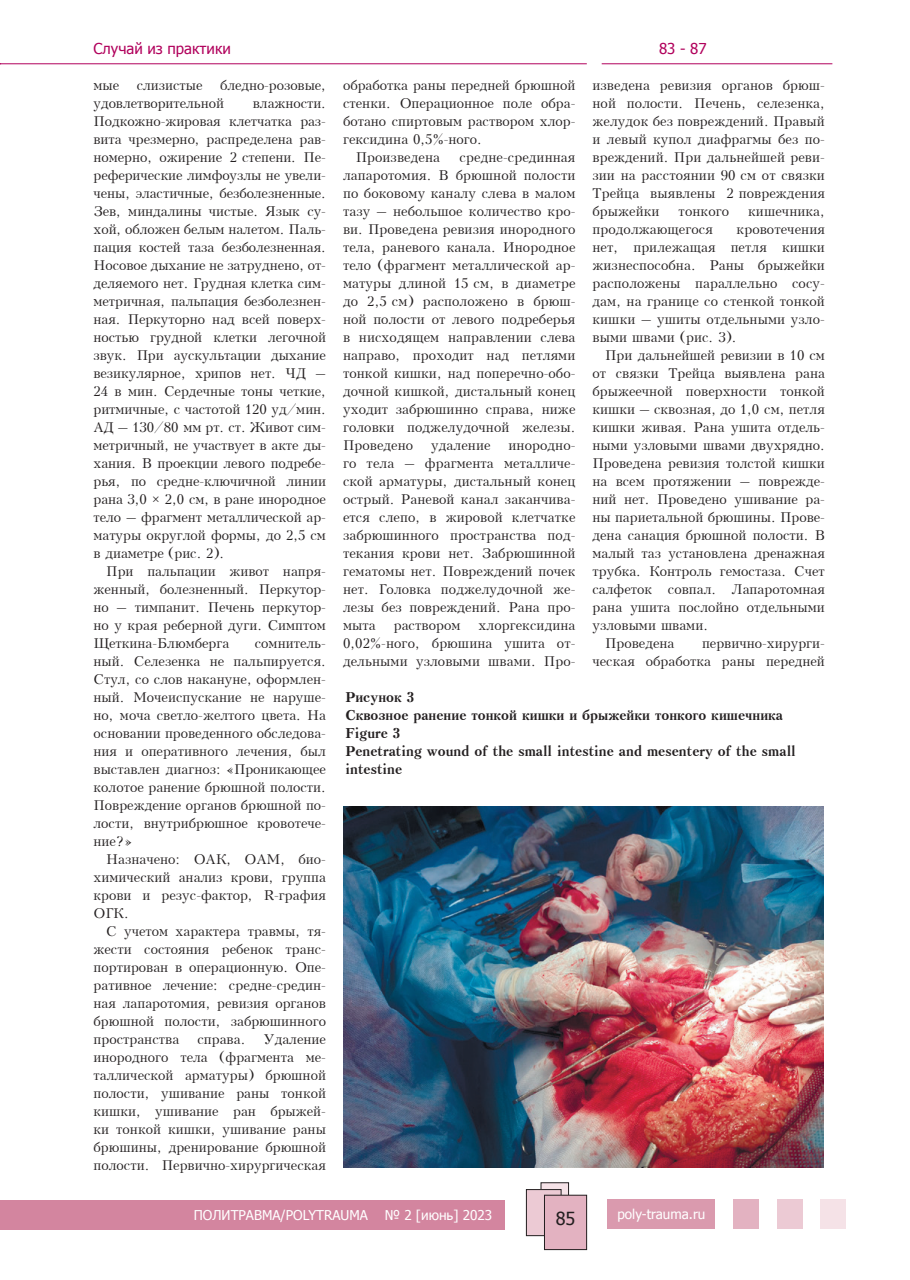
<style>
.page{position:relative;width:910px;height:1280px;background:#fff}
.page>*{position:absolute;margin:0;border:0;box-sizing:border-box;transform-origin:0 0}
.t1{font:18px "Tahoma";color:#231f20}
.t2{font:15px "Tahoma";color:#b1015c}
.t3{font:13.5px/18px "Kudrashov Plain";color:#231f20;text-align:justify}
.t4{font:700 13.5px/18px "Kudrashov";color:#231f20}
.t5{font:13.5px "Tahoma";color:#fff}
</style>
<div class="page">
<div style="left:607px;top:1198px;width:107px;height:30px;background:#da9aae"></div>
<div style="left:733px;top:1198px;width:26px;height:30px;background:#e3b2c1"></div>
<div style="left:777px;top:1198px;width:26px;height:30px;background:#eccad4"></div>
<div style="left:821px;top:1198px;width:25px;height:30px;background:#f5e2e7"></div>
<div style="left:0;top:1200px;width:505px;height:29px;background:#d3859f"></div>
<div style="left:541px;top:1183px;width:28px;height:36px;background:#f5e2e7"></div>
<div style="left:541px;top:1182px;width:28px;height:37px;border:1px solid #231f20"></div>
<div style="left:526px;top:1189px;width:35px;height:47px;background:#eccad4"></div>
<div style="left:526px;top:1189px;width:35px;height:47px;border:1px solid #231f20"></div>
<div style="left:544px;top:1195px;width:43px;height:54px;background:#e3b2c1"></div>
<div style="left:544px;top:1195px;width:43px;height:55px;border:1px solid #231f20"></div>
<hr style="left:0;top:63px;width:587px;height:1px;background:#b1015c">
<hr style="left:602px;top:63px;width:230px;height:1px;background:#b1015c">
<img style="left:343px;top:807px;width:481px;height:360px">
<p class="t2" style="left:94px;top:38px;width:139px">Случай из практики</p>
<p class="t2" style="left:659px;top:38px;width:49px">83 - 87</p>
<p class="t3" style="left:94px;top:76px;width:27px">мые</p>
<p class="t3" style="left:137px;top:76px;width:67px">слизистые</p>
<p class="t3" style="left:592px;top:76px;width:234px">изведена ревизия органов брюш&shy;ной полости. Печень, селезенка, желудок без повреждений. Правый и левый купол диафрагмы без по&shy;вреждений. При дальнейшей реви&shy;зии на расстоянии 90 см от связки Трейца выявлены 2 повреждения брыжейки</p>
<p class="t3" style="left:343px;top:76px;width:234px">обработка раны передней брюшной</p>
<p class="t3" style="left:343px;top:94px;width:234px">стенки. Операционное поле обра-</p>
<p class="t3" style="left:343px;top:112px;width:234px">ботано спиртовым раствором хлор-</p>
<p class="t3" style="left:343px;top:130px;width:140px">гексидина 0,5%-ного.</p>
<p class="t3" style="left:356px;top:148px;width:86px">Произведена</p>
<p class="t3" style="left:94px;top:76px;width:234px;text-indent:127px">бледно-розовые, удовлетворительной</p>
<p class="t3" style="left:94px;top:94px;width:234px;text-indent:159px">влажности.<br>Подкожно-жировая клетчатка раз&shy;вита чрезмерно, распределена рав&shy;номерно, ожирение 2 степени. Пе&shy;реферические лимфоузлы не увели&shy;чены, эластичные, безболезненные.<br>Зев, миндалины чистые. Язык су&shy;хой, обложен белым налетом. Паль&shy;пация костей таза безболезненная.<br>Носовое дыхание не затруднено, от&shy;деляемого нет. Грудная клетка сим&shy;метричная, пальпация безболезнен&shy;ная. Перкуторно над всей поверх&shy;ностью грудной клетки легочной звук. При аускультации дыхание везикулярное, хрипов нет. ЧД – 24 в мин. Сердечные тоны четкие, ритмичные, с частотой 120 уд/мин.<br>АД – 130/80 мм рт. ст. Живот сим&shy;метричный, не участвует в акте ды&shy;хания. В проекции левого подребе&shy;рья, по средне-ключичной линии рана 3,0 ½ 2,0 см, в ране инородное тело – фрагмент металлической ар&shy;матуры округлой формы, до 2,5 см в диаметре (рис. 2).</p>
<p class="t3" style="left:94px;top:562px;width:234px;text-indent:13px">При пальпации живот напря&shy;женный, болезненный. Перкутор&shy;но – тимпанит. Печень перкутор&shy;но у края реберной дуги. Симптом Щеткина-Блюмберга</p>
<p class="t3" style="left:343px;top:148px;width:234px;text-indent:117px">средне-срединная лапаротомия. В брюшной полости по боковому каналу слева в малом тазу – небольшое количество кро&shy;ви. Проведена ревизия инородного тела, раневого канала. Инородное тело (фрагмент металлической ар&shy;матуры длиной 15 см, в диаметре до 2,5 см) расположено в брюш&shy;ной полости от левого подреберья в нисходящем направлении слева направо, проходит над петлями тонкой кишки, над поперечно-обо&shy;дочной кишкой, дистальный конец уходит забрюшинно справа, ниже головки поджелудочной железы.<br>Проведено</p>
<p class="t3" style="left:679px;top:202px;width:52px">тонкого</p>
<p class="t3" style="left:748px;top:202px;width:78px">кишечника,</p>
<p class="t3" style="left:592px;top:220px;width:122px">продолжающегося</p>
<p class="t3" style="left:592px;top:220px;width:234px;text-indent:144px">кровотечения нет, прилежащая петля кишки жизнеспособна. Раны брыжейки расположены параллельно сосу&shy;дам, на границе со стенкой тонкой кишки – ушиты отдельными узло&shy;выми швами (рис. 3).</p>
<p class="t3" style="left:605px;top:346px;width:221px">При дальнейшей ревизии в 10 см</p>
<p class="t3" style="left:592px;top:364px;width:234px">от связки Трейца выявлена рана</p>
<p class="t3" style="left:592px;top:382px;width:234px">брыжеечной поверхности тонкой</p>
<p class="t3" style="left:592px;top:400px;width:234px">кишки – сквозная, до 1,0 см, петля</p>
<p class="t3" style="left:592px;top:418px;width:234px">кишки живая. Рана ушита отдель-</p>
<p class="t3" style="left:592px;top:436px;width:234px">ными узловыми швами двухрядно.</p>
<p class="t3" style="left:592px;top:454px;width:234px">Проведена ревизия толстой кишки</p>
<p class="t3" style="left:592px;top:472px;width:234px">на всем протяжении – поврежде-</p>
<p class="t3" style="left:592px;top:490px;width:234px">ний нет. Проведено ушивание ра-</p>
<p class="t3" style="left:592px;top:508px;width:234px">ны париетальной брюшины. Прове-</p>
<p class="t3" style="left:592px;top:526px;width:234px">дена санация брюшной полости. В</p>
<p class="t3" style="left:592px;top:544px;width:234px">малый таз установлена дренажная</p>
<p class="t3" style="left:592px;top:562px;width:234px">трубка. Контроль гемостаза. Счет</p>
<p class="t3" style="left:592px;top:580px;width:234px">салфеток совпал. Лапаротомная</p>
<p class="t3" style="left:592px;top:598px;width:234px">рана ушита послойно отдельными</p>
<p class="t3" style="left:592px;top:616px;width:117px">узловыми швами.</p>
<p class="t3" style="left:605px;top:634px;width:71px">Проведена</p>
<p class="t3" style="left:431px;top:436px;width:61px">удаление</p>
<p class="t3" style="left:343px;top:436px;width:234px;text-indent:165px">инородно&shy;го тела – фрагмента металличе&shy;ской арматуры, дистальный конец острый. Раневой канал заканчива&shy;ется слепо, в жировой клетчатке забрюшинного пространства под&shy;текания крови нет. Забрюшинной гематомы нет. Повреждений почек нет. Головка поджелудочной же&shy;лезы без повреждений. Рана про&shy;мыта</p>
<p class="t3" style="left:394px;top:616px;width:68px">раствором</p>
<p class="t3" style="left:343px;top:616px;width:234px;text-indent:135px">хлоргексидина 0,02%-ного, брюшина ушита от&shy;дельными узловыми швами. Про-</p>
<p class="t3" style="left:592px;top:634px;width:234px;text-align:right">первично-хирурги-<br>ческая обработка раны передней</p>
<p class="t4" style="left:345px;top:688px;width:452px">Рисунок 3<br>Сквозное ранение тонкой кишки и брыжейки тонкого кишечника<br>Figure 3<br>Penetrating wound of the small intestine and mesentery of the small intestine</p>
<p class="t3" style="left:94px;top:634px;width:234px;text-indent:161px">сомнитель&shy;ный. Селезенка не пальпируется.<br>Стул, со слов накануне, оформлен&shy;ный. Мочеиспускание не наруше&shy;но, моча светло-желтого цвета. На основании проведенного обследова&shy;ния и оперативного лечения, был выставлен диагноз: «Проникающее колотое ранение брюшной полости.<br>Повреждение органов брюшной по&shy;лости, внутрибрюшное кровотече&shy;ние?»</p>
<p class="t3" style="left:94px;top:850px;width:234px;text-indent:13px">Назначено: ОАК, ОАМ, био&shy;химический анализ крови, группа крови и резус-фактор, R-графия ОГК.</p>
<p class="t3" style="left:94px;top:922px;width:234px;text-indent:13px">С учетом характера травмы, тя&shy;жести состояния ребенок транс&shy;портирован в операционную. Опе&shy;ративное лечение: средне-средин&shy;ная лапаротомия, ревизия органов брюшной полости, забрюшинного пространства</p>
<p class="t3" style="left:94px;top:1030px;width:234px;text-indent:170px">Удаление инородного тела (фрагмента ме&shy;таллической арматуры) брюшной полости, ушивание раны тонкой кишки, ушивание ран брыжей&shy;ки тонкой кишки, ушивание раны брюшины, дренирование брюшной полости. Первично-хирургическая</p>
<p class="t3" style="left:197px;top:1030px;width:49px">справа.</p>
<p class="t5" style="left:194px;top:1206px;width:176px">ПОЛИТРАВМА/POLYTRAUMA</p>
<p class="t5" style="left:385px;top:1206px;width:109px">№ 2 [июнь] 2023</p>
<h1 class="t1" style="left:556px;top:1206px;width:21px">85</h1>
<p class="t5" style="left:617px;top:1205px;width:89px">poly-trauma.ru</p>
</div>
